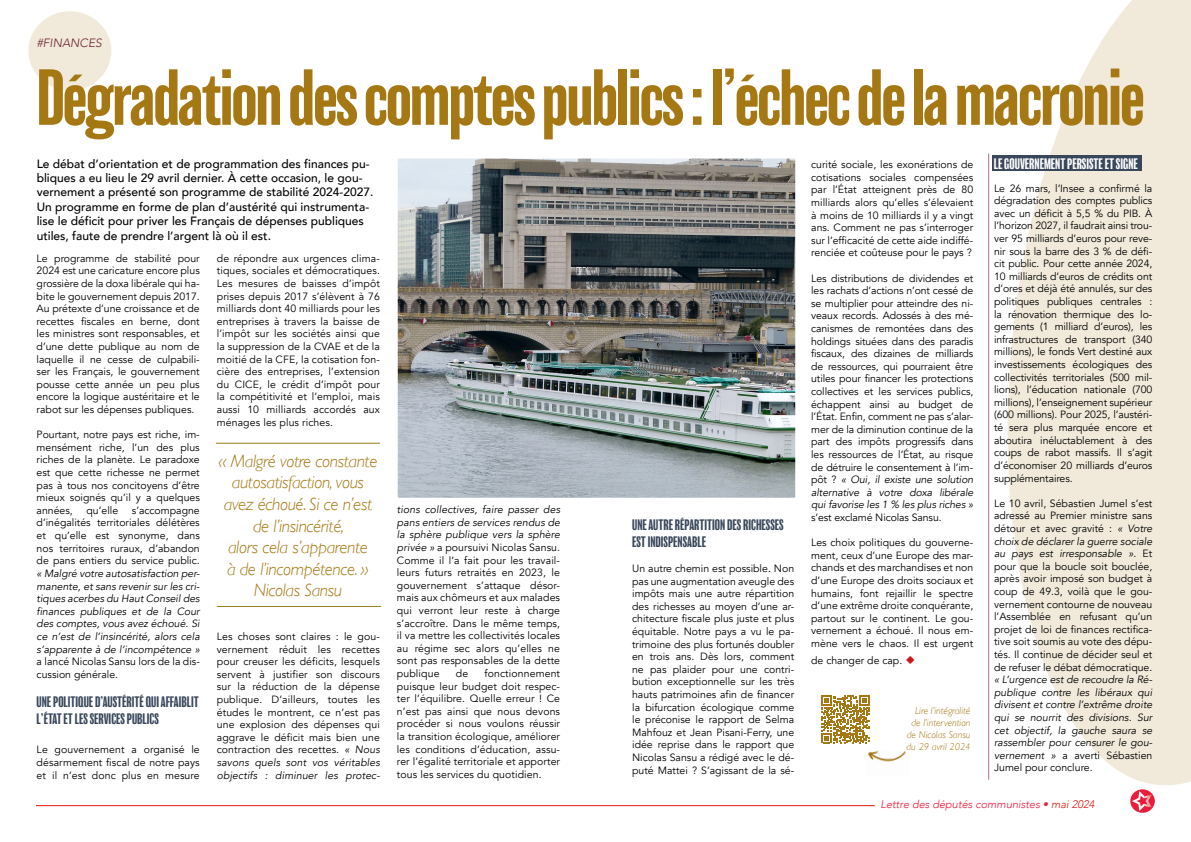
<style>
.page{position:relative;width:1191px;height:842px;background:#fff}
.page>*{position:absolute;margin:0;border:0;box-sizing:border-box;transform-origin:0 0}
.t1{font:condensed 73px "Balboa";letter-spacing:-.025em;color:#a57813}
.t2{font:italic 300 18px/21.6px "Gill Sans";letter-spacing:-.02em;color:#a57813;text-align:center}
.t3{font:condensed 14px/16.8px "Balboa";color:#39475b}
.t4{font:condensed 14px "Balboa";color:#fff}
.t5{font:500 12px/14.4px "Avenir";color:#000}
.t6{font:italic 300 12px "Avenir";color:#6f2332}
.t7{font:italic 300 11px "Avenir";color:#ea1d3c}
.t8{font:10.5px/12.6px "Avenir";color:#000;text-align:justify}
.t9{font:italic 10.5px/12.6px "Avenir";color:#000;text-align:justify}
.t10{font:italic 300 10px/12px "Gill Sans";color:#a57813;text-align:right}
.s1{font-size:74px}
.s2{font-style:italic}
.s3{font-family:"Monotype Gurmukhi";font-size:14px;color:#cd1719}
.s4{font-style:normal}
.s5{color:#e41b13}
</style>
<div class="page">
<svg style="left:992px;top:0;width:199px;height:785px;fill:#f1eadb"></svg>
<hr style="left:36px;top:805px;width:838px;height:1px;background:#e41b13">
<img style="left:1130px;top:789px;width:24px;height:23px">
<img style="left:399px;top:160px;width:395px;height:337px">
<div style="left:393px;top:154px;width:407px;height:349px;border:5px solid #fff"></div>
<div style="left:28px;top:11px;width:83px;height:80px;background:#f1eadb;border-radius:50%"></div>
<hr style="left:216px;top:443px;width:164px;height:1px;background:#967c16">
<hr style="left:217px;top:606px;width:164px;height:1px;background:#967c16">
<div style="left:992px;top:155px;width:149px;height:15px;background:#39475b"></div>
<hr style="left:988px;top:154px;width:1px;height:626px;background:#bb6c85">
<img style="left:868px;top:750px;width:38px;height:12px">
<svg style="left:821px;top:696px;width:48px;height:47px"></svg>
<p class="t6" style="left:37px;top:36px;width:67px">#FINANCES</p>
<h1 class="t1" style="left:37px;top:60px;width:1109px">Dégradation des comptes publics : l’échec de la <span class="s1">macronie</span></h1>
<p class="t5" style="left:37px;top:156px;width:338px">Le débat d’orientation et de programmation des finances pu&shy;bliques a eu lieu le 29 avril dernier. À cette occasion, le gou&shy;vernement a présenté son programme de stabilité 2024-2027.<br>Un programme en forme de plan d’austérité qui instrumenta&shy;lise le déficit pour priver les Français de dépenses publiques utiles, faute de prendre l’argent là où il est.</p>
<p class="t8" style="left:37px;top:252px;width:165px">Le programme de stabilité pour 2024 est une caricature encore plus grossière de la doxa libérale qui ha&shy;bite le gouvernement depuis 2017.<br>Au prétexte d’une croissance et de recettes fiscales en berne, dont les ministres sont responsables, et d’une dette publique au nom de laquelle il ne cesse de culpabili&shy;ser les Français, le gouvernement pousse cette année un peu plus encore la logique austéritaire et le rabot sur les dépenses publiques.</p>
<p class="t8" style="left:37px;top:428px;width:165px">Pourtant, notre pays est riche, im&shy;mensément riche, l’un des plus riches de la planète. Le paradoxe est que cette richesse ne permet pas à tous nos concitoyens d’être mieux soignés qu’il y a quelques années,</p>
<p class="t8" style="left:86px;top:504px;width:33px">qu’elle</p>
<p class="t8" style="left:37px;top:504px;width:165px;text-indent:95px">s’accompagne d’inégalités territoriales délétères et qu’elle est synonyme, dans nos territoires ruraux, d’abandon de pans entiers du service public.</p>
<p class="t9" style="left:37px;top:567px;width:165px">« Malgré votre autosatisfaction per&shy;manente, et sans revenir sur les cri&shy;tiques acerbes du Haut Conseil des finances publiques et de la Cour des comptes, vous avez échoué. Si ce n’est de l’insincérité, alors cela s’apparente à de l’incompétence »</p>
<p class="t8" style="left:37px;top:655px;width:165px">a lancé Nicolas Sansu lors de la dis&shy;cussion générale.</p>
<h3 class="t3" style="left:37px;top:694px;width:164px">UNE POLITIQUE D’AUSTÉRITÉ QUI AFFAIBLIT<br>L’ÉTAT ET LES SERVICES PUBLICS</h3>
<p class="t8" style="left:37px;top:744px;width:165px">Le gouvernement a organisé le désarmement fiscal de notre pays et il n’est donc plus en mesure</p>
<p class="t8" style="left:217px;top:252px;width:165px">de répondre aux urgences clima&shy;tiques, sociales et démocratiques.<br>Les mesures de baisses d’impôt prises depuis 2017 s’élèvent à 76 milliards dont 40 milliards pour les entreprises à travers la baisse de l’impôt sur les sociétés ainsi que la suppression de la CVAE et de la moitié de la CFE, la cotisation fon&shy;cière des entreprises, l’extension du CICE, le crédit d’impôt pour la compétitivité et l’emploi, mais aussi 10 milliards accordés aux ménages les plus riches.</p>
<h2 class="t2" style="left:218px;top:450px;width:160px">« Malgré votre constante autosatisfaction, vous avez échoué. Si ce n’est de l’insincérité,<br>alors cela s’apparente<br>à de l’incompétence. »<br>Nicolas Sansu</h2>
<p class="t8" style="left:217px;top:630px;width:165px">Les choses sont claires : le gou&shy;vernement réduit les recettes pour creuser les déficits, lesquels servent à justifier son discours sur la réduction de la dépense publique. D’ailleurs, toutes les études le montrent, ce n’est pas une explosion des dépenses qui aggrave le déficit mais bien une contraction des recettes. <span class="s2">« Nous savons quels sont vos véritables objectifs : diminuer les protec-</span></p>
<p class="t8" style="left:397px;top:503px;width:165px"><span class="s2">tions collectives, faire passer des pans entiers de services rendus de la sphère publique vers la sphère privée »</span> a poursuivi Nicolas Sansu.<br>Comme il l’a fait pour les travail&shy;leurs futurs retraités en 2023, le gouvernement s’attaque désor&shy;mais aux chômeurs et aux malades qui verront leur reste à charge s’accroître. Dans le même temps, il va mettre les collectivités locales au régime sec alors qu’elles ne sont pas responsables de la dette publique</p>
<p class="t8" style="left:397px;top:667px;width:165px;text-indent:88px">fonctionnement puisque leur budget doit respec&shy;ter l’équilibre. Quelle erreur ! Ce n’est pas ainsi que nous devons procéder si nous voulons réussir la transition écologique, améliorer les conditions d’éducation, assu&shy;rer l’égalité territoriale et apporter tous les services du quotidien.</p>
<p class="t8" style="left:456px;top:667px;width:14px">de</p>
<h3 class="t3" style="left:632px;top:517px;width:153px">UNE AUTRE RÉPARTITION DES RICHESSES<br>EST INDISPENSABLE</h3>
<p class="t8" style="left:632px;top:562px;width:164px">Un autre chemin est possible. Non pas une augmentation aveugle des impôts mais une autre répartition des richesses au moyen d’une ar&shy;chitecture fiscale plus juste et plus équitable. Notre pays a vu le pa&shy;trimoine des plus fortunés doubler en trois ans. Dès lors, comment ne pas plaider pour une contri&shy;bution exceptionnelle sur les très hauts patrimoines afin de financer la bifurcation écologique comme le préconise le rapport de Selma Mahfouz et Jean Pisani-Ferry, une idée reprise dans le rapport que Nicolas Sansu a rédigé avec le dé&shy;puté Mattei ? S’agissant de la sé-</p>
<p class="t8" style="left:811px;top:158px;width:164px">curité sociale, les exonérations de cotisations sociales compensées par l’État atteignent près de 80 milliards alors qu’elles s’élevaient à moins de 10 milliards il y a vingt ans. Comment ne pas s’interroger sur l’efficacité de cette aide indiffé&shy;renciée et coûteuse pour le pays ?</p>
<p class="t8" style="left:811px;top:272px;width:164px">Les distributions de dividendes et les rachats d’actions n’ont cessé de se multiplier pour atteindre des ni&shy;veaux records. Adossés à des mé&shy;canismes de remontées dans des holdings situées dans des paradis fiscaux, des dizaines de milliards de ressources, qui pourraient être utiles pour financer les protections collectives et les services publics, échappent ainsi au budget de l’État. Enfin, comment ne pas s’alar&shy;mer de la diminution continue de la part des impôts progressifs dans les ressources de l’État, au risque de détruire le consentement à l’im&shy;pôt ? <span class="s2">« Oui, il existe une solution alternative à votre doxa libérale qui favorise les 1 % les plus riches »</span></p>
<p class="t8" style="left:811px;top:511px;width:132px">s’est exclamé Nicolas Sansu.</p>
<p class="t8" style="left:811px;top:536px;width:164px">Les choix politiques du gouverne&shy;ment, ceux d’une Europe des mar&shy;chands et des marchandises et non d’une Europe des droits sociaux et humains, font rejaillir le spectre d’une extrême droite conquérante, partout sur le continent. Le gou&shy;vernement a échoué. Il nous em&shy;mène vers le chaos. Il est urgent</p>
<p class="t8" style="left:811px;top:654px;width:106px">de changer de cap. <span class="s3">♦</span></p>
<p class="t10" style="left:906px;top:705px;width:65px">Lire l’intégralité de l’intervention de Nicolas Sansu du 29 avril 2024</p>
<h3 class="t4" style="left:993px;top:156px;width:145px">LE GOUVERNEMENT PERSISTE ET SIGNE</h3>
<p class="t8" style="left:994px;top:182px;width:160px">Le 26 mars, l’Insee a confirmé la dégradation des comptes publics avec un déficit à 5,5 % du PIB. À l’horizon 2027, il faudrait ainsi trou&shy;ver 95 milliards d’euros pour reve&shy;nir sous la barre des 3 % de défi&shy;cit public. Pour cette année 2024, 10 milliards d’euros de crédits ont d’ores et déjà été annulés, sur des politiques publiques centrales : la rénovation thermique des lo&shy;gements (1 milliard d’euros), les infrastructures de transport (340 millions), le fonds Vert destiné aux investissements écologiques des collectivités territoriales (500 mil&shy;lions), l’éducation nationale (700 millions), l’enseignement supérieur (600 millions). Pour 2025, l’austéri&shy;té sera plus marquée encore et aboutira inéluctablement à des coups de rabot massifs. Il s’agit d’économiser 20 milliards d’euros supplémentaires.</p>
<p class="t8" style="left:994px;top:497px;width:160px">Le 10 avril, Sébastien Jumel s’est adressé au Premier ministre sans détour et avec gravité : <span class="s2">« Votre choix de déclarer la guerre sociale au pays est irresponsable »</span>. Et pour que la boucle soit bouclée, après avoir imposé son budget à coup de 49.3, voilà que le gou&shy;vernement contourne de nouveau l’Assemblée en refusant qu’un projet de loi de finances rectifica&shy;tive soit soumis au vote des dépu&shy;tés. Il continue de décider seul et de refuser le débat démocratique.</p>
<p class="t9" style="left:994px;top:673px;width:160px">« L’urgence est de recoudre la Ré&shy;publique contre les libéraux qui divisent et contre l’extrême droite qui se nourrit des divisions. Sur cet objectif, la gauche saura se rassembler pour censurer le gou&shy;vernement » <span class="s4">a averti Sébastien Jumel pour conclure.</span></p>
<p class="t7" style="left:880px;top:798px;width:215px">Lettre des députés communistes • <span class="s5">mai 2024</span></p>
</div>
